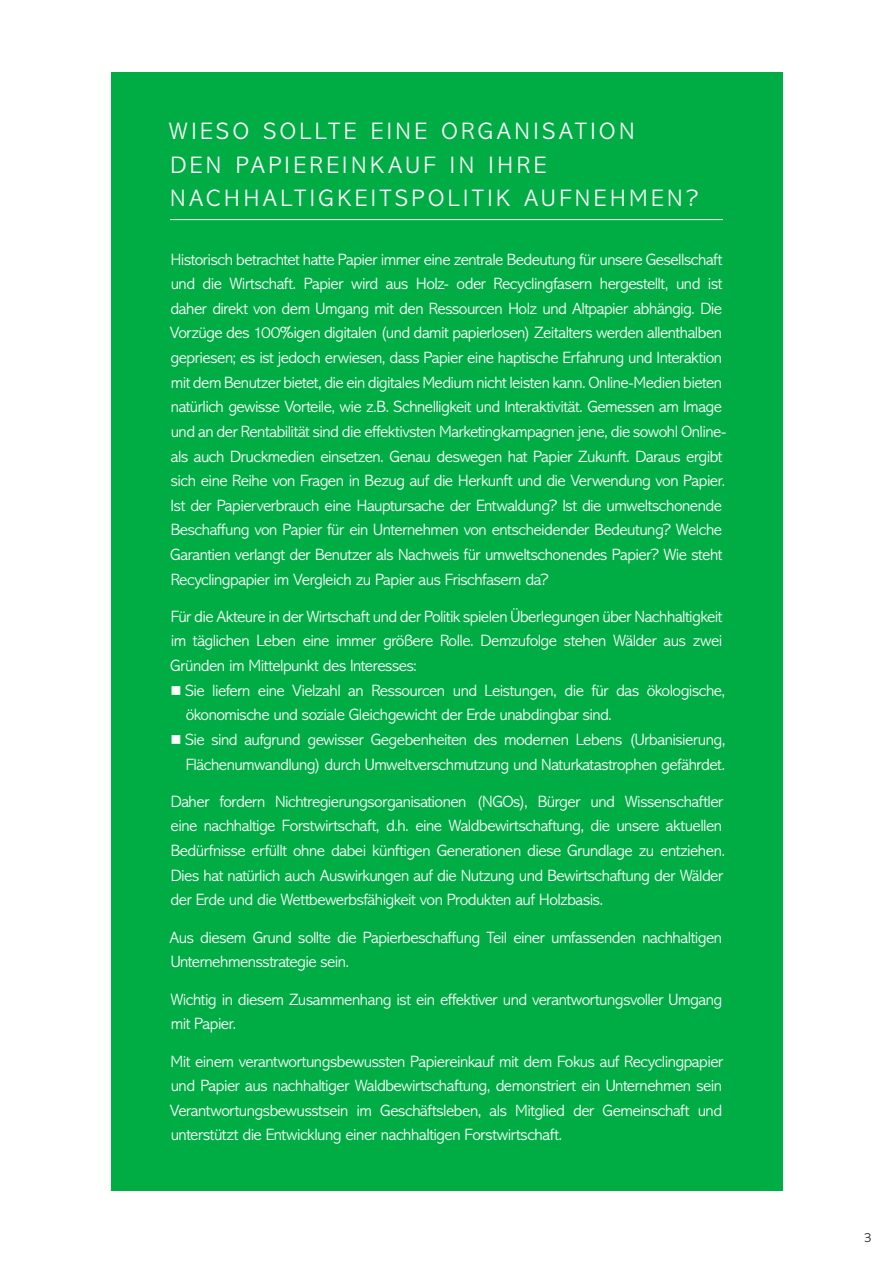
<style>
.page{position:relative;width:893px;height:1263px;background:#fff}
.page>*{position:absolute;margin:0;border:0;box-sizing:border-box;transform-origin:0 0}
.t1{font:300 24px/33.6px "Abadi MT Pro";letter-spacing:.145em;color:#fff}
.t2{font:300 16.5px/24.6px "Abadi MT Pro";letter-spacing:-.03em;color:#fff}
.t3{font:300 13.5px "Abadi MT Pro";color:#231f20}
</style>
<div class="page">
<div style="left:111px;top:72px;width:671px;height:1119px;background:#00ad44"></div>
<hr style="left:170px;top:219px;width:553px;height:1px;background:#fff">
<p class="t1" style="left:169px;top:115px;width:531px">WIESO SOLLTE EINE ORGANISATION<br>DEN PAPIEREINKAUF IN IHRE<br>NACHHALTIGKEITSPOLITIK AUFNEHMEN?</p>
<p class="t2" style="left:170px;top:247px;width:558px">Historisch betrachtet hatte Papier immer eine zentrale Bedeutung für unsere Gesellschaft und die Wirtschaft. Papier wird aus Holz- oder Recyclingfasern hergestellt, und ist daher direkt von dem Umgang mit den Ressourcen Holz und Altpapier abhängig. Die Vorzüge des 100%igen digitalen (und damit papierlosen) Zeitalters werden allenthalben gepriesen; es ist jedoch erwiesen, dass Papier eine haptische Erfahrung und Interaktion mit dem Benutzer bietet, die ein digitales Medium nicht leisten kann. Online-Medien bieten natürlich gewisse Vorteile, wie z.B. Schnelligkeit und Interaktivität. Gemessen am Image und an der Rentabilität sind die effektivsten Marketingkampagnen jene, die sowohl Online&shy;als auch Druckmedien einsetzen. Genau deswegen hat Papier Zukunft. Daraus ergibt sich eine Reihe von Fragen in Bezug auf die Herkunft und die Verwendung von Papier.<br>Ist der Papierverbrauch eine Hauptursache der Entwaldung? Ist die umweltschonende Beschaffung von Papier für ein Unternehmen von entscheidender Bedeutung? Welche Garantien verlangt der Benutzer als Nachweis für umweltschonendes Papier? Wie steht Recyclingpapier im Vergleich zu Papier aus Frischfasern da?</p>
<p class="t2" style="left:170px;top:604px;width:554px;text-align:justify">Für die Akteure in der Wirtschaft und der Politik spielen Überlegungen über Nachhaltigkeit im täglichen Leben eine immer größere Rolle. Demzufolge stehen Wälder aus zwei Gründen im Mittelpunkt des Interesses:</p>
<p class="t2" style="left:186px;top:678px;width:541px;text-indent:-15px">■ Sie liefern eine Vielzahl an Ressourcen und Leistungen, die für das ökologische, ökonomische und soziale Gleichgewicht der Erde unabdingbar sind.</p>
<p class="t2" style="left:170px;top:727px;width:557px;text-align:right">■ Sie sind aufgrund gewisser Gegebenheiten des modernen Lebens (Urbanisierung,<br>Flächenumwandlung) durch Umweltverschmutzung und Naturkatastrophen gefährdet.</p>
<p class="t2" style="left:171px;top:789px;width:556px">Daher fordern Nichtregierungsorganisationen (NGOs), Bürger und Wissenschaftler eine nachhaltige Forstwirtschaft, d.h. eine Waldbewirtschaftung, die unsere aktuellen Bedürfnisse erfüllt ohne dabei künftigen Generationen diese Grundlage zu entziehen.<br>Dies hat natürlich auch Auswirkungen auf die Nutzung und Bewirtschaftung der Wälder der Erde und die Wettbewerbsfähigkeit von Produkten auf Holzbasis.</p>
<p class="t2" style="left:170px;top:925px;width:554px">Aus diesem Grund sollte die Papierbeschaffung Teil einer umfassenden nachhaltigen<br>Unternehmensstrategie sein.</p>
<p class="t2" style="left:170px;top:987px;width:553px">Wichtig in diesem Zusammenhang ist ein effektiver und verantwortungsvoller Umgang mit Papier.</p>
<p class="t2" style="left:170px;top:1049px;width:555px;text-align:justify">Mit einem verantwortungsbewussten Papiereinkauf mit dem Fokus auf Recyclingpapier und Papier aus nachhaltiger Waldbewirtschaftung, demonstriert ein Unternehmen sein Verantwortungsbewusstsein im Geschäftsleben, als Mitglied der Gemeinschaft und unterstützt die Entwicklung einer nachhaltigen Forstwirtschaft.</p>
<p class="t3" style="left:864px;top:1230px;width:10px">3</p>
</div>
